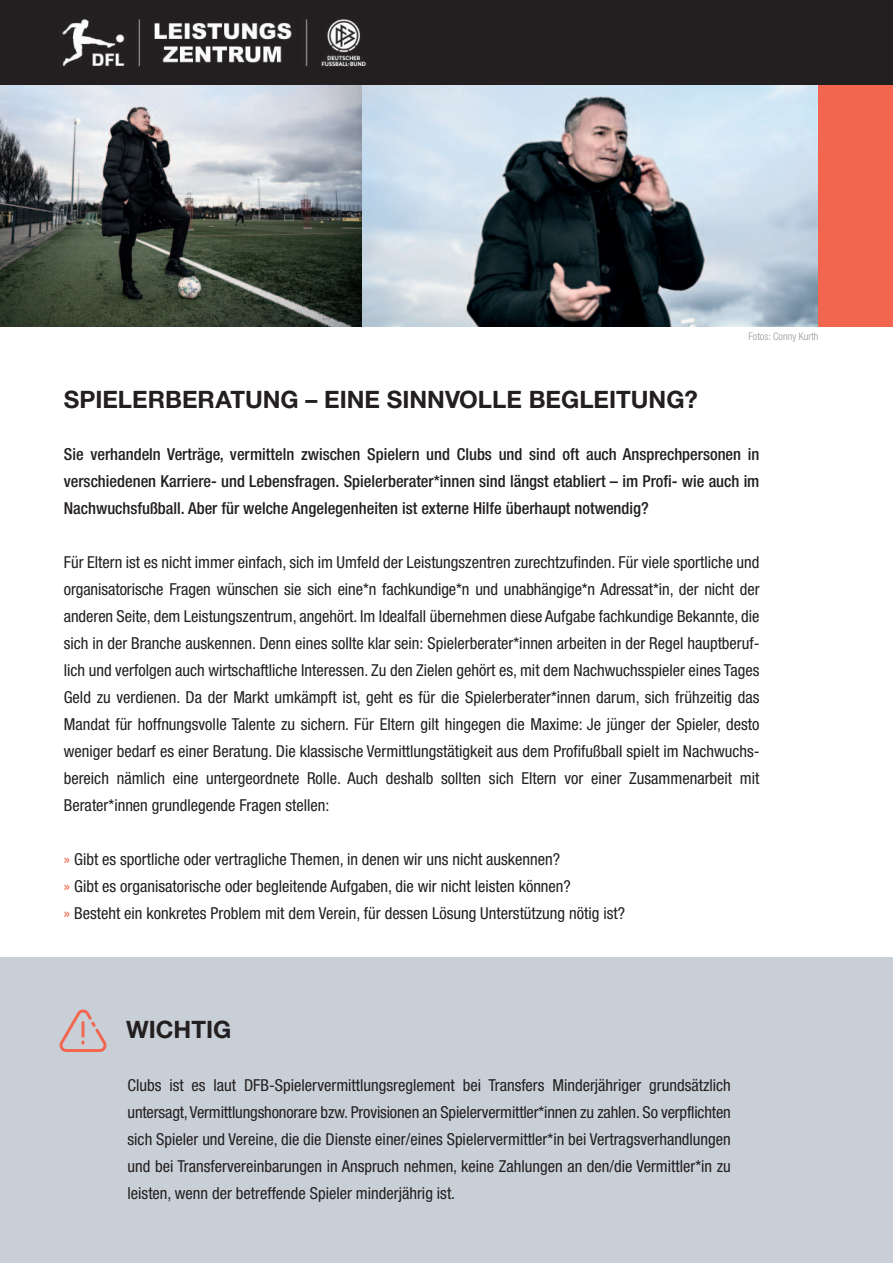
<style>
.page{position:relative;width:893px;height:1263px;background:#fff}
.page>*{position:absolute;margin:0;border:0;box-sizing:border-box;transform-origin:0 0}
.t1{font:700 24px "Helvetica Neue CE";color:#231f20}
.t2{font:condensed 16.5px/27px "Helvetica Neue";color:#231f20;text-align:justify}
.t3{font:500 condensed 16.5px/27px "Helvetica Neue";color:#231f20;text-align:justify}
.t4{font:300 condensed 10.5px "Helvetica Neue";color:#939598}
.s1{color:#f2664f}
</style>
<div class="page">
<div style="left:0;top:957px;width:893px;height:306px;background:#c9cfd6"></div>
<div style="left:0;top:0;width:893px;height:85px;background:#231f20"></div>
<img style="left:361px;top:85px;width:458px;height:242px">
<div style="left:819px;top:85px;width:74px;height:242px;background:#f2664f"></div>
<svg style="left:60px;top:1009px;width:46px;height:43px"></svg>
<img style="left:60px;top:19px;width:306px;height:49px">
<svg style="left:0;top:85px;width:361px;height:242px;background:#747b78"></svg>
<h1 class="t1" style="left:64px;top:390px;width:636px">SPIELERBERATUNG – EINE SINNVOLLE BEGLEITUNG?</h1>
<p class="t4" style="left:748px;top:333px;width:72px">Fotos: Conny Kurth</p>
<p class="t3" style="left:64px;top:442px;width:697px">Sie verhandeln Verträge, vermitteln zwischen Spielern und Clubs und sind oft auch Ansprechpersonen in verschiedenen Karriere- und Lebensfragen. Spielerberater*innen sind längst etabliert – im Profi- wie auch im Nachwuchsfußball. Aber für welche Angelegenheiten ist externe Hilfe überhaupt notwendig?</p>
<p class="t2" style="left:64px;top:550px;width:697px">Für Eltern ist es nicht immer einfach, sich im Umfeld der Leistungszentren zurechtzufinden. Für viele sportliche und organisatorische Fragen wünschen sie sich eine*n fachkundige*n und unabhängige*n Adressat*in, der nicht der anderen Seite, dem Leistungszentrum, angehört. Im Idealfall übernehmen diese Aufgabe fachkundige Bekannte, die sich in der Branche auskennen. Denn eines sollte klar sein: Spielerberater*innen arbeiten in der Regel hauptberuf&shy;lich und verfolgen auch wirtschaftliche Interessen. Zu den Zielen gehört es, mit dem Nachwuchsspieler eines Tages Geld zu verdienen. Da der Markt umkämpft ist, geht es für die Spielerberater*innen darum, sich frühzeitig das Mandat für hoffnungsvolle Talente zu sichern. Für Eltern gilt hingegen die Maxime: Je jünger der Spieler, desto weniger bedarf es einer Beratung. Die klassische Vermittlungstätigkeit aus dem Profifußball spielt im Nachwuchs&shy;bereich nämlich eine untergeordnete Rolle. Auch deshalb sollten sich Eltern vor einer Zusammenarbeit mit Berater*innen grund legende Fragen stellen:</p>
<p class="t2" style="left:64px;top:847px;width:563px;text-align:left"><span class="s1">»</span> Gibt es sportliche oder vertragliche Themen, in denen wir uns nicht auskennen?<br><span class="s1">»</span> Gibt es organisatorische oder begleitende Aufgaben, die wir nicht leisten können?<br><span class="s1">»</span> Besteht ein konkretes Problem mit dem Verein, für dessen Lösung Unterstützung nötig ist?</p>
<h1 class="t1" style="left:126px;top:1021px;width:107px">WICHTIG</h1>
<p class="t2" style="left:128px;top:1073px;width:605px">Clubs ist es laut DFB-Spielervermittlungsreglement bei Transfers Minderjähriger grundsätzlich untersagt, Vermittlungshonorare bzw. Provisionen an Spielervermittler*innen zu zahlen. So verpflichten sich Spieler und Vereine, die die Dienste einer/eines Spielervermittler*in bei Vertragsverhandlungen und bei Transfervereinbarungen in Anspruch nehmen, keine Zahlungen an den/die Vermittler*in zu leisten, wenn der betreffende Spieler minderjährig ist.</p>
</div>
